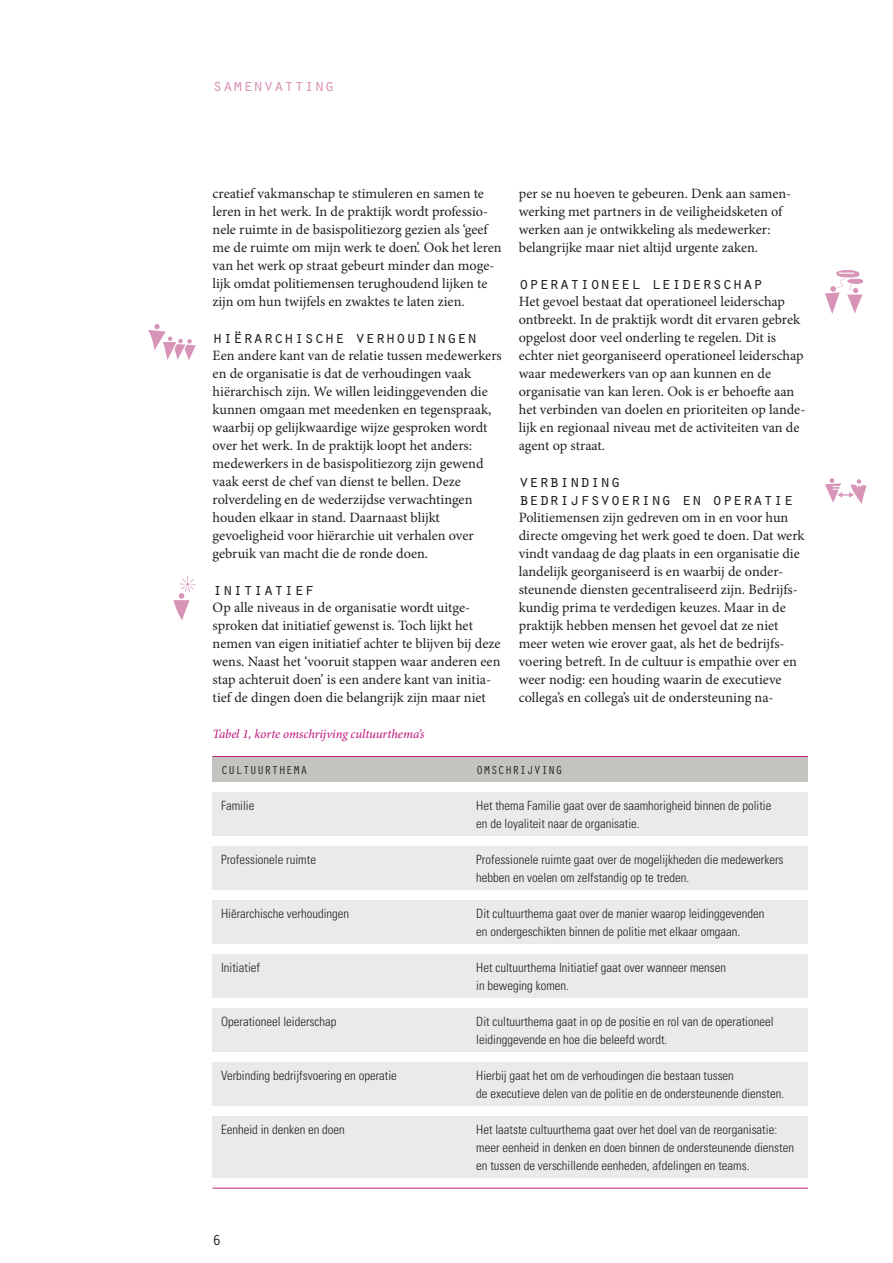
<style>
.page{position:relative;width:893px;height:1263px;background:#fff}
.page>*{position:absolute;margin:0;border:0;box-sizing:border-box;transform-origin:0 0}
.V_J-subparagraaf{font:17.25px/18px "Orator";letter-spacing:-.01em;color:#231f20}
.V_J-subparagraaf-2{font:17.25px "Orator";letter-spacing:-.01em;color:#d894b7}
.t1{font:15px "Orator";color:#231f20}
.V_J-broodtekst{font:14.25px/18px "Minion Pro";color:#231f20}
.t2{font:300 condensed 12.75px/18px "Univers";color:#231f20}
.t3{font:italic 500 12.75px "Minion Pro";letter-spacing:-.01em;color:#c02081}
.t4{font:12px "Orator";color:#231f20}
</style>
<div class="page">
<div style="left:213px;top:792px;width:595px;height:44px;background:#e9eae9"></div>
<div style="left:213px;top:846px;width:595px;height:44px;background:#e9eae9"></div>
<div style="left:213px;top:900px;width:595px;height:44px;background:#e9eae9"></div>
<div style="left:213px;top:954px;width:595px;height:44px;background:#e9eae9"></div>
<div style="left:213px;top:1008px;width:595px;height:44px;background:#e9eae9"></div>
<div style="left:213px;top:1062px;width:595px;height:44px;background:#e9eae9"></div>
<div style="left:213px;top:756px;width:595px;height:26px;background:#c4c3c0"></div>
<div style="left:213px;top:1116px;width:595px;height:62px;background:#e9eae9"></div>
<hr style="left:213px;top:756px;width:595px;height:1px;background:#c02081">
<hr style="left:213px;top:1188px;width:595px;height:1px;background:#c02081">
<svg style="left:174px;top:576px;width:22px;height:45px"></svg>
<svg style="left:825px;top:478px;width:42px;height:26px"></svg>
<svg style="left:148px;top:324px;width:48px;height:36px"></svg>
<svg style="left:825px;top:270px;width:38px;height:44px"></svg>
<p class="V_J-subparagraaf-2" style="left:213px;top:73px;width:124px">samenvatting</p>
<p class="V_J-broodtekst" style="left:213px;top:185px;width:291px">creatief vakmanschap te stimuleren en samen te leren in het werk. In de praktijk wordt professio&shy;nele ruimte in de basispolitiezorg gezien als ‘geef me de ruimte om mijn werk te doen’. Ook het leren van het werk op straat gebeurt minder dan moge&shy;lijk omdat politiemensen terughoudend lijken te zijn om hun twijfels en zwaktes te laten zien.</p>
<p class="V_J-subparagraaf" style="left:213px;top:327px;width:266px">hiërarchische verhoudingen</p>
<p class="V_J-broodtekst" style="left:213px;top:347px;width:291px">Een andere kant van de relatie tussen medewerkers en de organisatie is dat de verhoudingen vaak hiërarchisch zijn. We willen leidinggevenden die kunnen omgaan met meedenken en tegenspraak, waarbij op gelijkwaardige wijze gesproken wordt over het werk. In de praktijk loopt het anders: medewerkers in de basispolitiezorg zijn gewend vaak eerst de chef van dienst te bellen. Deze rolverdeling en de wederzijdse verwachtingen houden elkaar in stand. Daarnaast blijkt gevoeligheid voor hiërarchie uit verhalen over gebruik van macht die de ronde doen.</p>
<p class="V_J-subparagraaf" style="left:213px;top:579px;width:103px">initiatief</p>
<p class="V_J-broodtekst" style="left:213px;top:599px;width:289px">Op alle niveaus in de organisatie wordt uitge&shy;sproken dat initiatief gewenst is. Toch lijkt het nemen van eigen initiatief achter te blijven bij deze wens. Naast het ‘vooruit stappen waar anderen een stap achteruit doen’ is een andere kant van initia&shy;tief de dingen doen die belangrijk zijn maar niet</p>
<p class="t3" style="left:213px;top:725px;width:213px">Tabel 1, korte omschrijving cultuurthema’s</p>
<p class="t4" style="left:221px;top:761px;width:88px">CULTUURTHEMA</p>
<p class="t2" style="left:221px;top:797px;width:35px">Familie</p>
<p class="V_J-broodtekst" style="left:519px;top:185px;width:272px">per se nu hoeven te gebeuren. Denk aan samen&shy;werking met partners in de veiligheidsketen of werken aan je ontwikkeling als medewerker: belangrijke maar niet altijd urgente zaken.</p>
<p class="V_J-subparagraaf" style="left:519px;top:273px;width:246px">operationeel leiderschap</p>
<p class="V_J-broodtekst" style="left:519px;top:293px;width:286px">Het gevoel bestaat dat operationeel leiderschap ontbreekt. In de praktijk wordt dit ervaren gebrek opgelost door veel onderling te regelen. Dit is echter niet georganiseerd operationeel leiderschap waar medewerkers van op aan kunnen en de organisatie van kan leren. Ook is er behoefte aan het verbinden van doelen en prioriteiten op lande&shy;lijk en regionaal niveau met de activiteiten van de agent op straat.</p>
<p class="V_J-subparagraaf" style="left:519px;top:471px;width:276px">verbinding<br>bedrijfsvoering en operatie</p>
<p class="V_J-broodtekst" style="left:519px;top:509px;width:287px">Politiemensen zijn gedreven om in en voor hun directe omgeving het werk goed te doen. Dat werk vindt vandaag de dag plaats in een organisatie die landelijk georganiseerd is en waarbij de onder&shy;steunende diensten gecentraliseerd zijn. Bedrijfs&shy;kundig prima te verdedigen keuzes. Maar in de praktijk hebben mensen het gevoel dat ze niet meer weten wie erover gaat, als het de bedrijfs&shy;voering betreft. In de cultuur is empathie over en weer nodig: een houding waarin de executieve collega’s en collega’s uit de ondersteuning na-</p>
<p class="t4" style="left:476px;top:761px;width:88px">OMSCHRIJVING</p>
<p class="t2" style="left:476px;top:797px;width:297px">Het thema Familie gaat over de saamhorigheid binnen de politie en de loyaliteit naar de organisatie.</p>
<p class="t2" style="left:476px;top:851px;width:309px">Professionele ruimte gaat over de mogelijkheden die medewerkers hebben en voelen om zelfstandig op te treden.</p>
<p class="t2" style="left:476px;top:905px;width:290px">Dit cultuurthema gaat over de manier waarop leidinggevenden en ondergeschikten binnen de politie met elkaar omgaan.</p>
<p class="t2" style="left:476px;top:959px;width:251px">Het cultuurthema Initiatief gaat over wanneer mensen in beweging komen.</p>
<p class="t2" style="left:476px;top:1013px;width:299px">Dit cultuurthema gaat in op de positie en rol van de operationeel leidinggevende en hoe die beleefd wordt.</p>
<p class="t2" style="left:476px;top:1067px;width:309px">Hierbij gaat het om de verhoudingen die bestaan tussen<br>de executieve delen van de politie en de ondersteunende diensten.</p>
<p class="t2" style="left:476px;top:1121px;width:319px">Het laatste cultuurthema gaat over het doel van de reorganisatie: meer eenheid in denken en doen binnen de ondersteunende diensten en tussen de verschillende eenheden, afdelingen en teams.</p>
<p class="t2" style="left:221px;top:851px;width:96px">Professionele ruimte</p>
<p class="t2" style="left:221px;top:905px;width:130px">Hiërarchische verhoudingen</p>
<p class="t2" style="left:221px;top:959px;width:40px">Initiatief</p>
<p class="t2" style="left:221px;top:1013px;width:117px">Operationeel leiderschap</p>
<p class="t2" style="left:221px;top:1067px;width:177px">Verbinding bedrijfsvoering en operatie</p>
<p class="t2" style="left:221px;top:1121px;width:125px">Eenheid in denken en doen</p>
<p class="t1" style="left:213px;top:1229px;width:10px">6</p>
</div>
